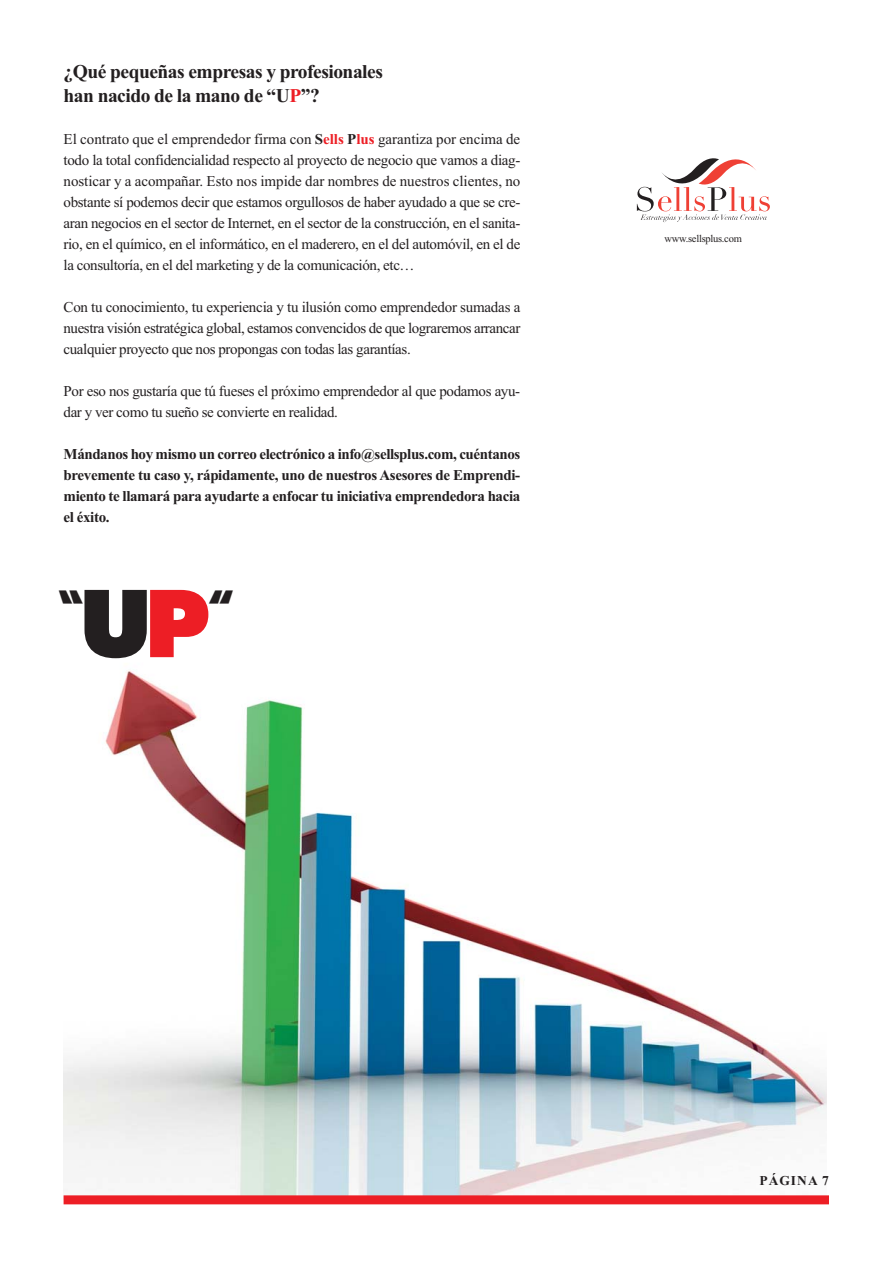
<style>
.page{position:relative;width:893px;height:1263px;background:#fff}
.page>*{position:absolute;margin:0;border:0;box-sizing:border-box;transform-origin:0 0}
.t1{font:800 89.25px "Futura";color:#231f20}
.t2{font:800 35.25px "Futura";color:#231f20}
.t3{font:700 19.5px/24px "Times New Roman";letter-spacing:-.025em;color:#231f20}
.t4{font:15px/21px "Times New Roman";letter-spacing:-.025em;color:#231f20;text-align:justify}
.t5{font:700 15px/21px "Times New Roman";letter-spacing:-.025em;color:#231f20;text-align:justify}
.t6{font:700 13.5px "Times New Roman";letter-spacing:.075em;color:#231f20}
.t7{font:10.5px "Times New Roman";letter-spacing:-.025em;color:#231f20}
.s1{color:#ed1e25}
.s2{font-weight:700}
.s3{font-weight:700;color:#ed1e25}
</style>
<div class="page">
<img style="left:64px;top:671px;width:763px;height:524px">
<svg style="left:637px;top:158px;width:133px;height:64px"></svg>
<div style="left:64px;top:1195px;width:765px;height:9px;background:#ed1e25"></div>
<div style="left:434px;top:569px;width:315px;height:272px;background:#fff"></div>
<h3 class="t3" style="left:64px;top:61px;width:321px">¿Qué pequeñas empresas y profesionales han nacido de la mano de “U<span class="s1">P</span>”?</h3>
<p class="t4" style="left:64px;top:130px;width:458px">El contrato que el emprendedor firma con <span class="s2">S</span><span class="s3">ells</span> <span class="s2">P</span><span class="s3">lus</span> garantiza por encima de todo la total confidencialidad respecto al proyecto de negocio que vamos a diag&shy;nosticar y a acompañar. Esto nos impide dar nombres de nuestros clientes, no obstante sí podemos decir que estamos orgullosos de haber ayudado a que se cre&shy;aran negocios en el sector de Internet, en el sector de la construcción, en el sanita&shy;rio, en el químico, en el informático, en el maderero, en el del automóvil, en el de la consultoría, en el del marketing y de la comunicación, etc…</p>
<p class="t4" style="left:64px;top:298px;width:458px">Con tu conocimiento, tu experiencia y tu ilusión como emprendedor sumadas a nuestra visión estratégica global, estamos convencidos de que lograremos arrancar cualquier proyecto que nos propongas con todas las garantías.</p>
<p class="t4" style="left:64px;top:382px;width:458px">Por eso nos gustaría que tú fueses el próximo emprendedor al que podamos ayu&shy;dar y ver como tu sueño se convierte en realidad.</p>
<p class="t5" style="left:64px;top:445px;width:458px">Mándanos hoy mismo un correo electrónico a info@sellsplus.com, cuéntanos brevemente tu caso y, rápidamente, uno de nuestros Asesores de Emprendi&shy;miento te llamará para ayudarte a enfocar tu iniciativa emprendedora hacia el éxito.</p>
<h1 class="t1" style="left:79px;top:585px;width:132px">U<span class="s1">P</span></h1>
<h2 class="t2" style="left:207px;top:588px;width:29px">“</h2>
<p class="t7" style="left:664px;top:235px;width:79px">www.sellsplus.com</p>
<p class="t6" style="left:759px;top:1176px;width:71px">PÁGINA 7</p>
</div>
